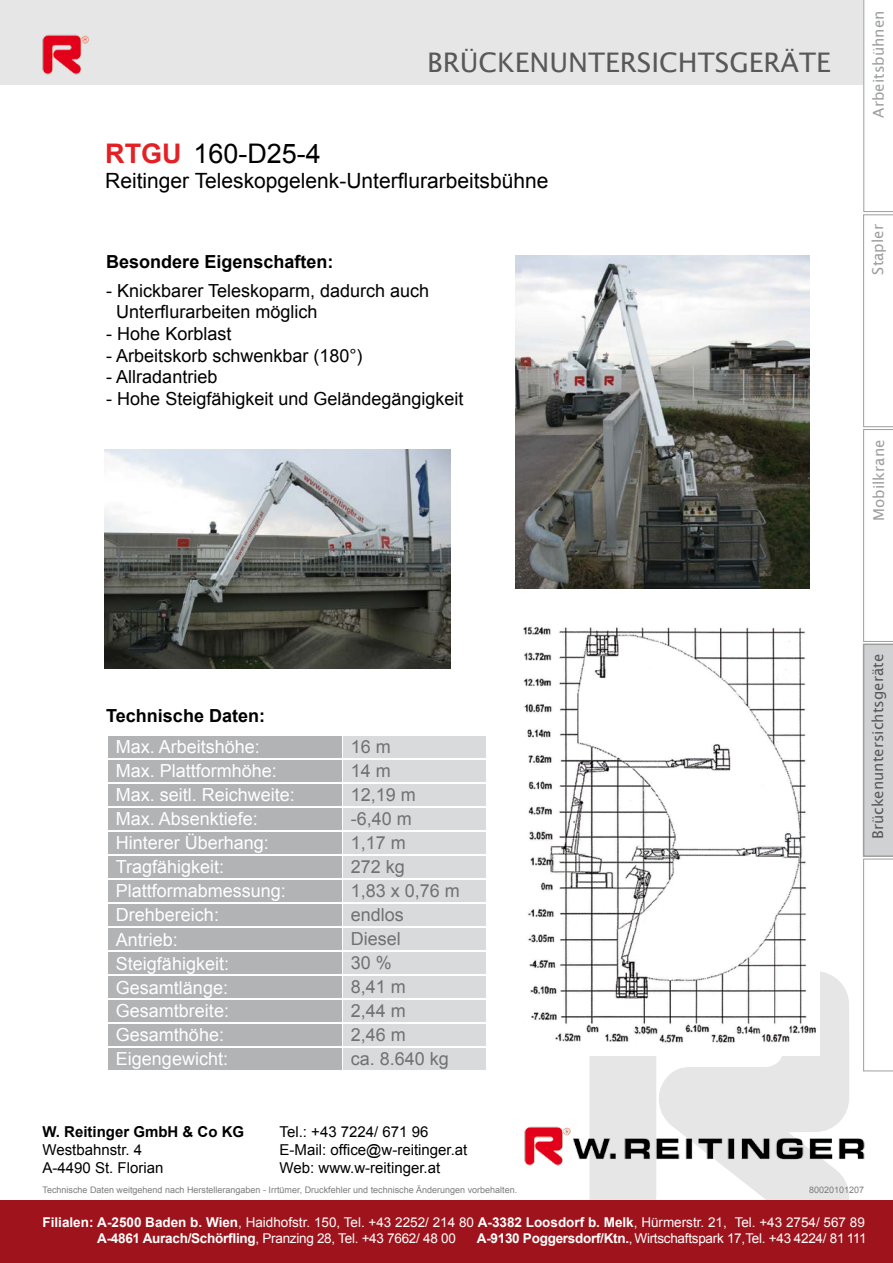
<style>
.page{position:relative;width:893px;height:1263px;background:#fff}
.page>*{position:absolute;margin:0;border:0;box-sizing:border-box;transform-origin:0 0}
.t1{font:27px "Lucida Sans";color:#58585a}
.t2{font:27px "Arial";color:#000}
.t3{font:21px "Arial";color:#000}
.t4{font:18px/24px "Arial";color:#fff}
.t5{font:18px/21.6px "Arial";color:#000}
.t6{font:18px/24px "Arial";color:#707172}
.t7{font:700 18px "Arial";color:#000}
.t8{font:15px/18px "Arial";color:#000}
.t9{font:15px "Lucida Sans";color:#9c9e9f}
.t10{font:15px "Lucida Sans";color:#58585a}
.t11{font:700 15px "Arial";color:#000}
.t12{font:13.5px/16.4px "Arial";color:#fff}
.t13{font:13.5px "Arial";letter-spacing:-.02em;color:#fff}
.t14{font:9px "Arial";color:#7b7c7e}
.s1{font-weight:700;color:#e32124}
.s2{font-weight:700}
</style>
<div class="page">
<svg style="left:589px;top:971px;width:260px;height:229px;fill:#e6e6e6"></svg>
<div style="left:0;top:1200px;width:893px;height:63px;background:#9f141c"></div>
<div style="left:0;top:0;width:863px;height:85px;background:#e6e6e6"></div>
<svg style="left:863px;top:0;width:30px;height:1071px"></svg>
<img style="left:42px;top:34px;width:47px;height:41px">
<img style="left:524px;top:1123px;width:341px;height:45px">
<div style="left:108px;top:736px;width:234px;height:22px;background:#b1b3b4"></div>
<div style="left:108px;top:760px;width:234px;height:22px;background:#b1b3b4"></div>
<div style="left:108px;top:784px;width:234px;height:22px;background:#b1b3b4"></div>
<div style="left:108px;top:808px;width:234px;height:22px;background:#b1b3b4"></div>
<div style="left:108px;top:832px;width:234px;height:22px;background:#b1b3b4"></div>
<div style="left:108px;top:856px;width:234px;height:22px;background:#b1b3b4"></div>
<div style="left:108px;top:880px;width:234px;height:22px;background:#b1b3b4"></div>
<div style="left:108px;top:904px;width:234px;height:22px;background:#b1b3b4"></div>
<div style="left:344px;top:736px;width:142px;height:22px;background:#d9dadb"></div>
<div style="left:344px;top:760px;width:142px;height:22px;background:#d9dadb"></div>
<div style="left:344px;top:784px;width:142px;height:22px;background:#d9dadb"></div>
<div style="left:344px;top:808px;width:142px;height:22px;background:#d9dadb"></div>
<div style="left:344px;top:832px;width:142px;height:22px;background:#d9dadb"></div>
<div style="left:344px;top:856px;width:142px;height:22px;background:#d9dadb"></div>
<div style="left:344px;top:880px;width:142px;height:22px;background:#d9dadb"></div>
<div style="left:344px;top:904px;width:142px;height:22px;background:#d9dadb"></div>
<div style="left:108px;top:928px;width:234px;height:22px;background:#b1b3b4"></div>
<div style="left:108px;top:952px;width:234px;height:22px;background:#b1b3b4"></div>
<div style="left:108px;top:1024px;width:234px;height:22px;background:#b1b3b4"></div>
<div style="left:108px;top:1048px;width:234px;height:22px;background:#b1b3b4"></div>
<div style="left:108px;top:976px;width:234px;height:22px;background:#b1b3b4"></div>
<div style="left:108px;top:1000px;width:234px;height:22px;background:#b1b3b4"></div>
<div style="left:344px;top:928px;width:142px;height:22px;background:#d9dadb"></div>
<div style="left:344px;top:952px;width:142px;height:22px;background:#d9dadb"></div>
<div style="left:344px;top:1024px;width:142px;height:22px;background:#d9dadb"></div>
<div style="left:344px;top:1048px;width:142px;height:22px;background:#d9dadb"></div>
<div style="left:344px;top:976px;width:142px;height:22px;background:#d9dadb"></div>
<div style="left:344px;top:1000px;width:142px;height:22px;background:#d9dadb"></div>
<img style="left:523px;top:626px;width:296px;height:430px">
<img style="left:515px;top:255px;width:294px;height:334px">
<img style="left:105px;top:449px;width:346px;height:220px">
<h1 class="t1" style="left:427px;top:47px;width:405px">BRÜCKENUNTERSICHTSGERÄTE</h1>
<h1 class="t2" style="left:105px;top:136px;width:217px"><span class="s1">RTGU</span> 160-D25-4</h1>
<p class="t3" style="left:105px;top:167px;width:445px">Reitinger Teleskopgelenk-Unterflurarbeitsbühne</p>
<p class="t7" style="left:106px;top:250px;width:229px">Besondere Eigenschaften:</p>
<p class="t5" style="left:116px;top:280px;width:314px;text-indent:-10px">- Knickbarer Teleskoparm, dadurch auch<br>Unterflurarbeiten möglich</p>
<p class="t5" style="left:106px;top:323px;width:127px">- Hohe Korblast</p>
<p class="t5" style="left:106px;top:345px;width:258px">- Arbeitskorb schwenkbar (180°)</p>
<p class="t5" style="left:106px;top:366px;width:113px">- Allradantrieb</p>
<p class="t5" style="left:106px;top:388px;width:359px">- Hohe Steigfähigkeit und Geländegängigkeit</p>
<p class="t9" style="left:870px;top:118px;width:108px;rotate:-90deg">ARBEITSBÜHNEN</p>
<p class="t9" style="left:869px;top:275px;width:52px;rotate:-90deg">STAPLER</p>
<p class="t9" style="left:870px;top:521px;width:83px;rotate:-90deg">MOBILKRANE</p>
<p class="t7" style="left:106px;top:704px;width:160px">Technische Daten:</p>
<p class="t4" style="left:116px;top:735px;width:181px">Max. Arbeitshöhe:<br>Max. Plattformhöhe:<br>Max. seitl. Reichweite:<br>Max. Absenktiefe:<br>Hinterer Überhang:<br>Tragfähigkeit:<br>Plattformabmessung:<br>Drehbereich:</p>
<p class="t4" style="left:116px;top:928px;width:115px">Antrieb:<br>Steigfähigkeit:<br>Gesamtlänge:<br>Gesamtbreite:<br>Gesamthöhe:<br>Eigengewicht:</p>
<p class="t6" style="left:351px;top:735px;width:111px">16 m<br>14 m<br>12,19 m -6,40 m<br>1,17 m<br>272 kg<br>1,83 x 0,76 m endlos<br>Diesel<br>30 %<br>8,41 m<br>2,44 m<br>2,46 m<br>ca. 8.640 kg</p>
<p class="t11" style="left:43px;top:1121px;width:203px">W. Reitinger GmbH &amp; Co KG</p>
<p class="t8" style="left:43px;top:1141px;width:122px">Westbahnstr. 4<br>A-4490 St. Florian</p>
<p class="t8" style="left:280px;top:1123px;width:189px">Tel.: +43 7224/ 671 96<br>E-Mail: office@w-reitinger.at<br>Web: www.w-reitinger.at</p>
<p class="t10" style="left:869px;top:839px;width:187px;rotate:-90deg">BRÜCKENUNTERSICHTSGERÄTE</p>
<p class="t14" style="left:43px;top:1183px;width:476px">Technische Daten weitgehend nach Herstellerangaben - Irrtümer, Druckfehler und technische Änderungen vorbehalten.</p>
<p class="t14" style="left:809px;top:1183px;width:57px">80020101207</p>
<p class="t12" style="left:97px;top:1214px;width:769px;text-indent:-55px"><span class="s2">Filialen: A-2500 Baden b. Wien</span>, Haidhofstr. 150, Tel. +43 2252/ 214 80 <span class="s2">A-3382 Loosdorf b. Melk</span>, Hürmerstr. 21, Tel. +43 2754/ 567 89<br><span class="s2">A-4861 Aurach/Schörfling</span>, Pranzing 28, Tel. +43 7662/ 48 00</p>
<p class="t13" style="left:477px;top:1230px;width:391px"><span class="s2">A-9130 Poggersdorf/Ktn.</span>, Wirtschaftspark 17, Tel. +43 4224/ 81 111</p>
</div>
